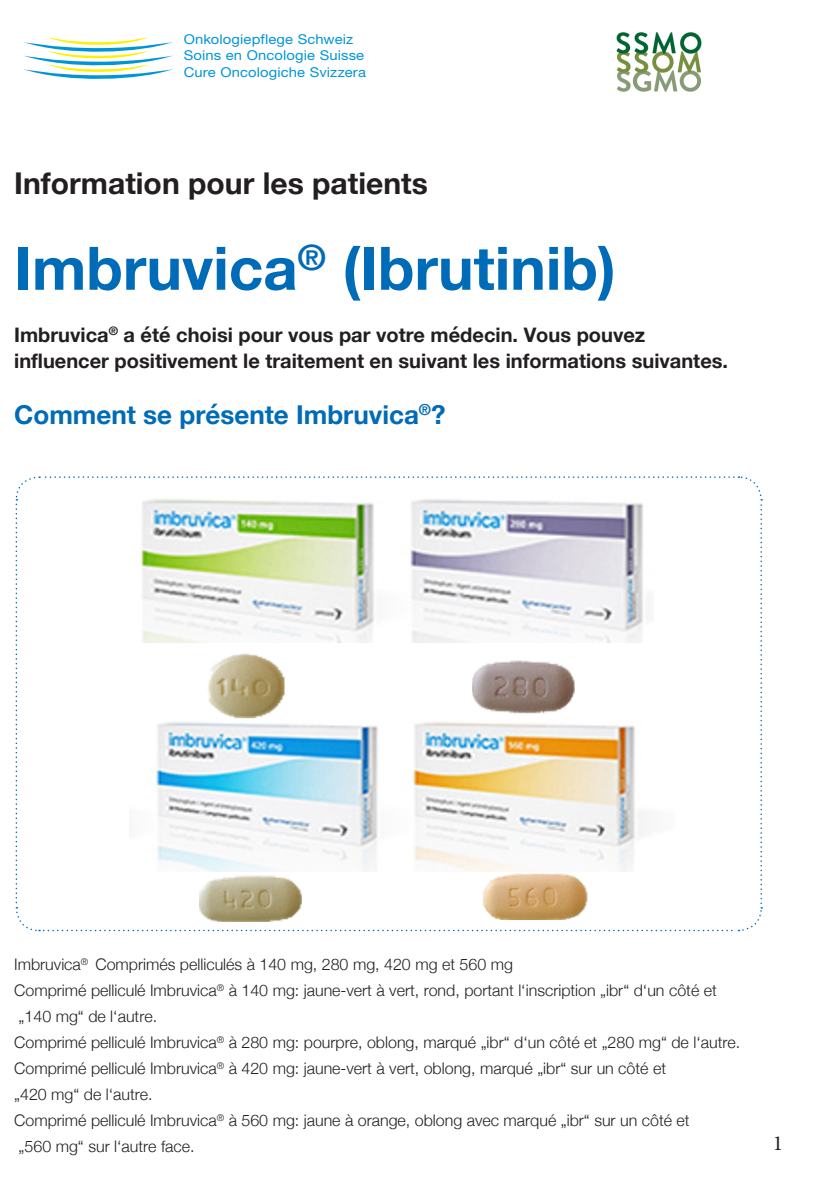
<style>
.page{position:relative;width:840px;height:1191px;background:#fff}
.page>*{position:absolute;margin:0;border:0;box-sizing:border-box;transform-origin:0 0}
.t1{font:700 60px "Helvetica Neue";color:#006bb6}
.t2{font:700 30px "Helvetica Neue";color:#231f20}
.t3{font:700 26px "Helvetica Neue";color:#006bb6}
.t4{font:21.6px "Minion Pro";color:#231f20}
.t5{font:700 20px "Helvetica Neue";color:#231f20}
.t6{font:300 16px "Helvetica Neue";color:#231f20}
.t7{font:13.6px/16.2px "Helvetica Neue";letter-spacing:.01em;color:#0095d9;scale:1.09 1}
</style>
<div class="page">
<svg style="left:15px;top:476px;width:747px;height:456px"></svg>
<img style="left:109px;top:490px;width:544px;height:153px">
<img style="left:616px;top:33px;width:85px;height:59px">
<svg style="left:23px;top:37px;width:150px;height:42px"></svg>
<img style="left:129px;top:696px;width:545px;height:175px">
<img style="left:205px;top:653px;width:79px;height:66px">
<img style="left:472px;top:660px;width:102px;height:53px">
<img style="left:199px;top:875px;width:102px;height:47px">
<img style="left:482px;top:873px;width:105px;height:47px">
<p class="t7" style="left:184px;top:31px;width:168px">Onkologiepflege Schweiz<br>Soins en Oncologie Suisse<br>Cure Oncologiche Svizzera</p>
<p class="t2" style="left:14px;top:159px;width:415px">Information pour les patients</p>
<p class="t1" style="left:14px;top:221px;width:602px">Imbruvica<sup>®</sup> (Ibrutinib)</p>
<p class="t5" style="left:14px;top:319px;width:632px">Imbruvica<sup>®</sup> a été choisi pour vous par votre médecin. Vous pouvez</p>
<p class="t5" style="left:14px;top:345px;width:715px">influencer positivement le traitement en suivant les informations suivantes.</p>
<p class="t3" style="left:14px;top:394px;width:432px">Comment se présente Imbruvica<sup>®</sup>?</p>
<p class="t6" style="left:14px;top:951px;width:500px">Imbruvica<sup>®</sup> Comprimés pelliculés à 140 mg, 280 mg, 420 mg et 560 mg</p>
<p class="t6" style="left:14px;top:977px;width:703px">Comprimé pelliculé Imbruvica<sup>®</sup> à 140 mg: jaune-vert à vert, rond, portant l‘inscription „ibr“ d‘un côté et</p>
<p class="t6" style="left:19px;top:1003px;width:140px">„140 mg“ de l‘autre.</p>
<p class="t6" style="left:14px;top:1029px;width:727px">Comprimé pelliculé Imbruvica<sup>®</sup> à 280 mg: pourpre, oblong, marqué „ibr“ d‘un côté et „280 mg“ de l‘autre.</p>
<p class="t6" style="left:14px;top:1055px;width:653px">Comprimé pelliculé Imbruvica<sup>®</sup> à 420 mg: jaune-vert à vert, oblong, marqué „ibr“ sur un côté et</p>
<p class="t6" style="left:14px;top:1081px;width:140px">„420 mg“ de l‘autre.</p>
<p class="t6" style="left:14px;top:1107px;width:676px">Comprimé pelliculé Imbruvica<sup>®</sup> à 560 mg: jaune à orange, oblong avec marqué „ibr“ sur un côté et</p>
<p class="t6" style="left:19px;top:1133px;width:177px">„560 mg“ sur l‘autre face.</p>
<p class="t4" style="left:772px;top:1128px;width:12px">1</p>
</div>
